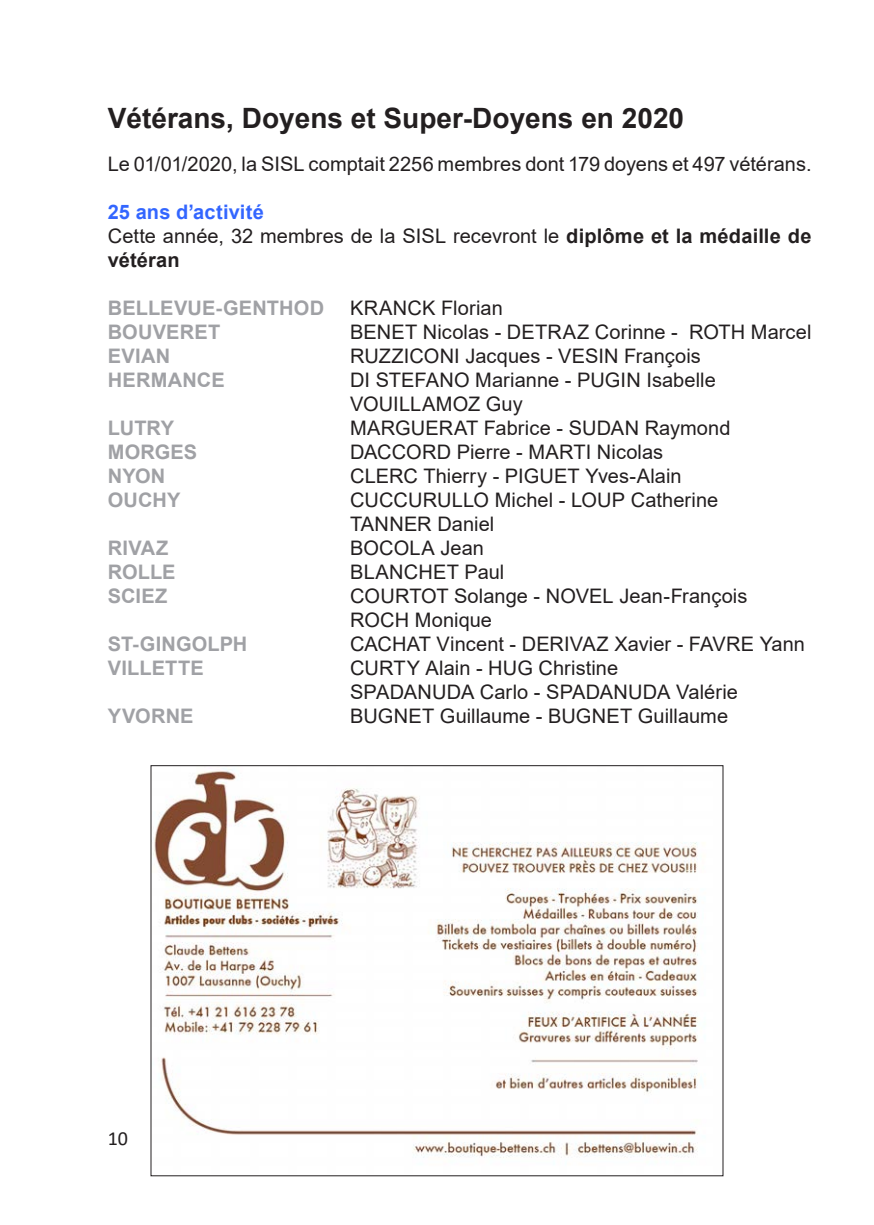
<style>
.page{position:relative;width:874px;height:1225px;background:#fff}
.page>*{position:absolute;margin:0;border:0;box-sizing:border-box;transform-origin:0 0}
.t1{font:700 28px "Arial";color:#231f20}
.t2{font:20px/24px "Arial";letter-spacing:.005em;color:#231f20}
.t3{font:700 20px "Arial";letter-spacing:.01em;color:#a0a1a5}
.t4{font:20px "Calibri";color:#231f20}
.s1{font-weight:700;color:#36f}
.s2{font-weight:700}
</style>
<div class="page">
<img style="left:153px;top:768px;width:546px;height:390px">
<h1 class="t1" style="left:108px;top:99px;width:577px">Vétérans, Doyens et Super-Doyens en 2020</h1>
<p class="t2" style="left:108px;top:151px;width:705px">Le 01/01/2020, la SISL comptait 2256 membres dont 179 doyens et 497 vétérans.</p>
<p class="t2" style="left:108px;top:199px;width:704px"><span class="s1">25 ans d’activité<br></span>Cette année, 32 membres de la SISL recevront le <span class="s2">diplôme et la médaille de vétéran</span></p>
<p class="t3" style="left:108px;top:293px;width:218px">BELLEVUE-GENTHOD</p>
<p class="t2" style="left:350px;top:295px;width:154px">KRANCK Florian</p>
<p class="t3" style="left:108px;top:317px;width:114px">BOUVERET</p>
<p class="t2" style="left:350px;top:319px;width:463px">BENET Nicolas - DETRAZ Corinne - ROTH Marcel</p>
<p class="t3" style="left:108px;top:341px;width:64px">EVIAN</p>
<p class="t2" style="left:350px;top:343px;width:352px">RUZZICONI Jacques - VESIN François</p>
<p class="t3" style="left:108px;top:365px;width:118px">HERMANCE</p>
<p class="t2" style="left:350px;top:367px;width:367px">DI STEFANO Marianne - PUGIN Isabelle<br>VOUILLAMOZ Guy</p>
<p class="t3" style="left:108px;top:413px;width:68px">LUTRY</p>
<p class="t2" style="left:350px;top:415px;width:382px">MARGUERAT Fabrice - SUDAN Raymond</p>
<p class="t3" style="left:108px;top:437px;width:91px">MORGES</p>
<p class="t2" style="left:350px;top:439px;width:314px">DACCORD Pierre - MARTI Nicolas</p>
<p class="t3" style="left:108px;top:461px;width:59px">NYON</p>
<p class="t2" style="left:350px;top:463px;width:333px">CLERC Thierry - PIGUET Yves-Alain</p>
<p class="t3" style="left:108px;top:485px;width:74px">OUCHY</p>
<p class="t2" style="left:350px;top:487px;width:369px">CUCCURULLO Michel - LOUP Catherine<br>TANNER Daniel</p>
<p class="t3" style="left:108px;top:533px;width:62px">RIVAZ</p>
<p class="t2" style="left:350px;top:535px;width:135px">BOCOLA Jean</p>
<p class="t3" style="left:108px;top:557px;width:69px">ROLLE</p>
<p class="t2" style="left:350px;top:559px;width:156px">BLANCHET Paul</p>
<p class="t3" style="left:108px;top:581px;width:61px">SCIEZ</p>
<p class="t2" style="left:350px;top:583px;width:398px">COURTOT Solange - NOVEL Jean-François<br>ROCH Monique</p>
<p class="t3" style="left:108px;top:629px;width:141px">ST-GINGOLPH</p>
<p class="t2" style="left:350px;top:631px;width:456px">CACHAT Vincent - DERIVAZ Xavier - FAVRE Yann</p>
<p class="t3" style="left:108px;top:653px;width:97px">VILLETTE</p>
<p class="t2" style="left:350px;top:655px;width:389px">CURTY Alain - HUG Christine<br>SPADANUDA Carlo - SPADANUDA Valérie</p>
<p class="t3" style="left:108px;top:701px;width:87px">YVORNE</p>
<p class="t2" style="left:350px;top:703px;width:379px">BUGNET Guillaume - BUGNET Guillaume</p>
<p class="t4" style="left:108px;top:1124px;width:22px">10</p>
</div>
